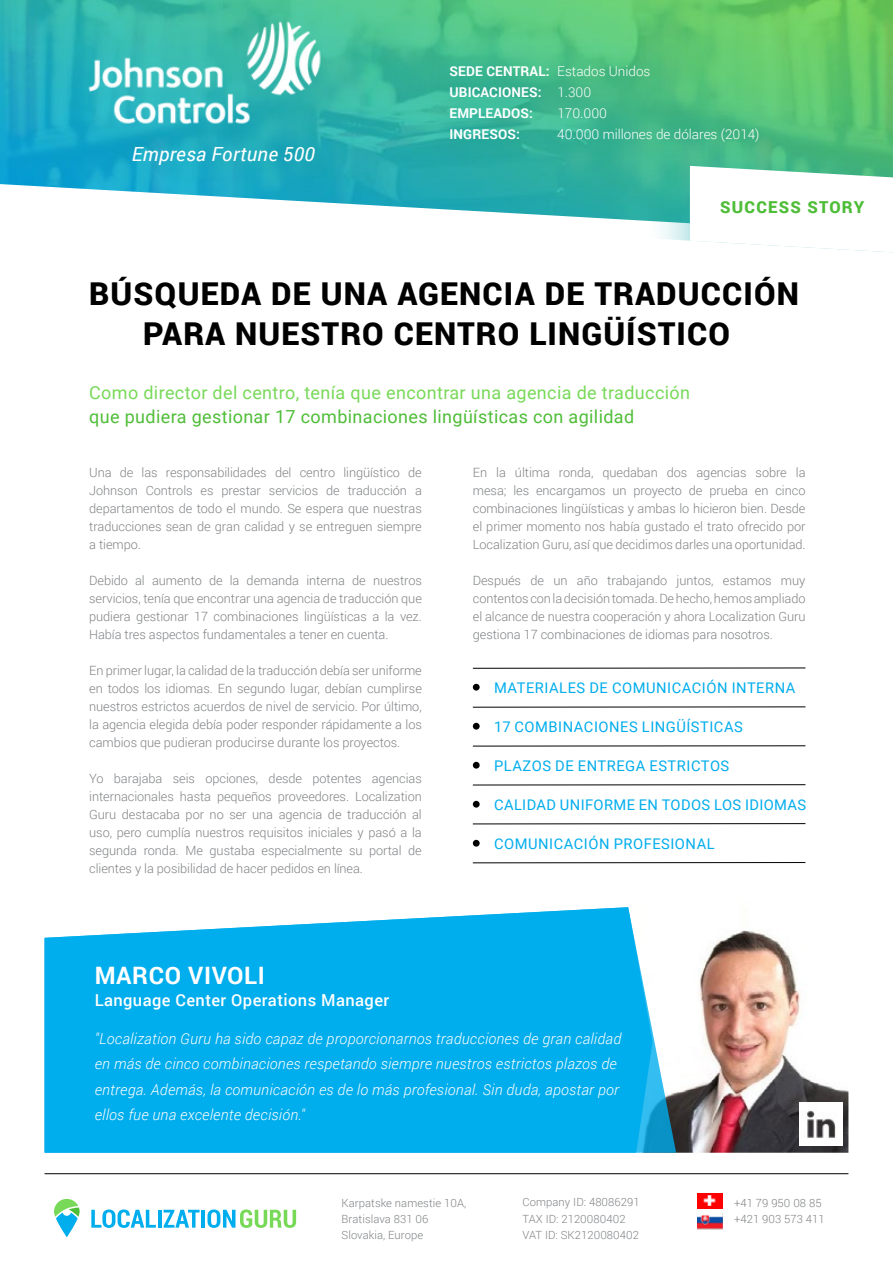
<style>
.page{position:relative;width:893px;height:1263px;background:#fff}
.page>*{position:absolute;margin:0;border:0;box-sizing:border-box;transform-origin:0 0}
.t1{font:900 31.5px/40.5px "Roboto";letter-spacing:.035em;color:#000;text-align:center}
.t2{font:700 24px "Roboto";letter-spacing:.025em;color:#fff}
.t3{font:italic 19.5px "Roboto";letter-spacing:.015em;color:#fff}
.t4{font:18px "Roboto";letter-spacing:.02em;color:#78d959}
.t5{font:18px "Roboto";letter-spacing:.02em;color:#4fbd38}
.t6{font:500 16.5px "Roboto";letter-spacing:.025em;color:#fff}
.t7{font:900 16.5px "Roboto";letter-spacing:.075em;color:#4fbd38}
.t8{font:italic 300 15px/25.5px "Roboto";letter-spacing:.015em;color:#fff}
.t9{font:14.7px "Roboto";letter-spacing:.035em;color:#00aded}
.t10{font:300 13.5px "Roboto";color:#fff}
.t11{font:700 13.5px "Roboto";letter-spacing:.01em;color:#fff}
.t12{font:300 12.75px/18px "Roboto";letter-spacing:-.005em;color:#808285}
.t13{font:300 11.25px/16.2px "Roboto";letter-spacing:.005em;color:#808285}
</style>
<div class="page">
<svg style="left:0;top:0;width:893px;height:221px;background:#55c1a5"></svg>
<img style="left:84px;top:18px;width:240px;height:110px">
<svg style="left:54px;top:1199px;width:26px;height:38px"></svg>
<svg style="left:91px;top:1209px;width:65px;height:19px"></svg>
<hr style="left:158px;top:1210px;width:4px;height:17px;background:#00aded">
<svg style="left:164px;top:1210px;width:36px;height:18px"></svg>
<hr style="left:201px;top:1210px;width:4px;height:17px;background:#00aded">
<svg style="left:207px;top:1209px;width:89px;height:19px"></svg>
<hr style="left:45px;top:1173px;width:803px;height:1px;background:#000">
<img style="left:697px;top:1213px;width:26px;height:17px">
<img style="left:697px;top:1193px;width:25px;height:16px">
<div style="left:427px;top:43px;width:353px;height:118px;background:#00928c;opacity:.6"></div>
<hr style="left:473px;top:668px;width:332px;height:1px;background:#000">
<hr style="left:473px;top:706px;width:332px;height:1px;background:#000">
<hr style="left:473px;top:745px;width:332px;height:1px;background:#000">
<hr style="left:473px;top:784px;width:332px;height:1px;background:#000">
<hr style="left:473px;top:823px;width:332px;height:1px;background:#000">
<hr style="left:473px;top:862px;width:332px;height:1px;background:#000">
<div style="left:473px;top:684px;width:7px;height:7px;background:#000;border-radius:50%"></div>
<div style="left:473px;top:723px;width:7px;height:7px;background:#000;border-radius:50%"></div>
<div style="left:473px;top:762px;width:7px;height:7px;background:#000;border-radius:50%"></div>
<div style="left:473px;top:801px;width:7px;height:7px;background:#000;border-radius:50%"></div>
<div style="left:473px;top:840px;width:7px;height:7px;background:#000;border-radius:50%"></div>
<img style="left:676px;top:930px;width:172px;height:223px">
<svg style="left:653px;top:1035px;width:23px;height:118px"></svg>
<svg style="left:45px;top:907px;width:608px;height:246px;background:#12b2ee"></svg>
<img style="left:800px;top:1103px;width:42px;height:42px">
<div style="left:644px;top:139px;width:249px;height:113px;background:#089ea9;opacity:.44"></div>
<svg style="left:690px;top:166px;width:203px;height:86px"></svg>
<div style="left:111px;top:126px;width:225px;height:59px;background:#0093b6;opacity:.6"></div>
<h3 class="t3" style="left:132px;top:141px;width:184px">Empresa Fortune 500</h3>
<p class="t11" style="left:449px;top:61px;width:102px">SEDE CENTRAL:</p>
<p class="t10" style="left:557px;top:62px;width:95px">Estados Unidos</p>
<p class="t11" style="left:449px;top:82px;width:94px">UBICACIONES:</p>
<p class="t10" style="left:557px;top:83px;width:35px">1.300</p>
<p class="t11" style="left:449px;top:103px;width:85px">EMPLEADOS:</p>
<p class="t10" style="left:557px;top:104px;width:51px">170.000</p>
<p class="t11" style="left:449px;top:124px;width:72px">INGRESOS:</p>
<p class="t10" style="left:557px;top:125px;width:204px">40.000 millones de dólares )2014(</p>
<p class="t7" style="left:720px;top:196px;width:146px">SUCCESS STORY</p>
<h1 class="t1" style="left:89px;top:272px;width:711px">BÚSQUEDA DE UNA AGENCIA DE TRADUCCIÓN<br>PARA NUESTRO CENTRO LINGÜÍSTICO</h1>
<h3 class="t4" style="left:89px;top:380px;width:602px">COMO DIRECTOR DEL CENTRO, TENÍA QUE ENCONTRAR UNA AGENCIA DE TRADUCCIÓN</h3>
<h3 class="t5" style="left:89px;top:404px;width:547px">QUE PUDIERA GESTIONAR 17 COMBINACIONES LINGÜÍSTICAS CON AGILIDAD</h3>
<p class="t12" style="left:89px;top:463px;width:24px">Una</p>
<p class="t12" style="left:120px;top:463px;width:15px">de</p>
<p class="t12" style="left:142px;top:463px;width:18px">las</p>
<p class="t12" style="left:166px;top:463px;width:102px">responsabilidades</p>
<p class="t12" style="left:275px;top:463px;width:18px">del</p>
<p class="t12" style="left:300px;top:463px;width:37px">centro</p>
<p class="t12" style="left:343px;top:463px;width:58px">lingüístico</p>
<p class="t12" style="left:408px;top:463px;width:15px">de</p>
<p class="t12" style="left:473px;top:463px;width:16px">En</p>
<p class="t12" style="left:496px;top:463px;width:11px">la</p>
<p class="t12" style="left:515px;top:463px;width:36px">última</p>
<p class="t12" style="left:559px;top:463px;width:36px">ronda,</p>
<p class="t12" style="left:602px;top:463px;width:57px">quedaban</p>
<p class="t12" style="left:667px;top:463px;width:22px">dos</p>
<p class="t12" style="left:696px;top:463px;width:52px">agencias</p>
<p class="t12" style="left:756px;top:463px;width:33px">sobre</p>
<p class="t12" style="left:796px;top:463px;width:11px">la</p>
<p class="t12" style="left:89px;top:481px;width:334px">Johnson<br>departamentos de todo el mundo. Se espera que nuestras traducciones sean de gran calidad y se entreguen siempre a tiempo.</p>
<p class="t12" style="left:373px;top:571px;width:50px">nuestros</p>
<p class="t12" style="left:146px;top:481px;width:48px">Controls</p>
<p class="t12" style="left:269px;top:481px;width:51px">servicios</p>
<p class="t12" style="left:326px;top:481px;width:15px">de</p>
<p class="t12" style="left:348px;top:481px;width:61px">traducción</p>
<p class="t12" style="left:222px;top:481px;width:41px">prestar</p>
<p class="t12" style="left:201px;top:481px;width:14px">es</p>
<p class="t12" style="left:415px;top:481px;width:8px">a</p>
<p class="t12" style="left:89px;top:571px;width:334px">Debido<br>servicios, tenía que encontrar una agencia de traducción que pudiera gestionar 17 combinaciones lingüísticas a la vez.<br>Había tres aspectos fundamentales a tener en cuenta.</p>
<p class="t12" style="left:89px;top:661px;width:334px;text-align:justify">En primer lugar la, calidad de la traducción debía ser uniforme en todos los idiomas. En segundo lugar, debían cumplirse nuestros estrictos acuerdos de nivel de servicio. Por último, la agencia elegida debía poder responder rápidamente a los cambios que pudieran producirse durante los proyectos.</p>
<p class="t12" style="left:372px;top:769px;width:52px">agencias</p>
<p class="t12" style="left:135px;top:571px;width:11px">al</p>
<p class="t12" style="left:209px;top:571px;width:15px">de</p>
<p class="t12" style="left:230px;top:571px;width:11px">la</p>
<p class="t12" style="left:247px;top:571px;width:54px">demanda</p>
<p class="t12" style="left:306px;top:571px;width:40px">interna</p>
<p class="t12" style="left:352px;top:571px;width:15px">de</p>
<p class="t12" style="left:152px;top:571px;width:51px">aumento</p>
<p class="t12" style="left:114px;top:769px;width:50px">barajaba</p>
<p class="t12" style="left:173px;top:769px;width:24px">seis</p>
<p class="t12" style="left:205px;top:769px;width:54px">opciones,</p>
<p class="t12" style="left:269px;top:769px;width:35px">desde</p>
<p class="t12" style="left:89px;top:769px;width:16px">Yo</p>
<p class="t12" style="left:313px;top:769px;width:50px">potentes</p>
<p class="t12" style="left:89px;top:787px;width:86px">internacionales</p>
<p class="t12" style="left:89px;top:805px;width:334px">Guru destacaba por no ser una agencia de traducción al</p>
<p class="t12" style="left:89px;top:823px;width:334px">uso, pero cumplía nuestros requisitos iniciales y pasó laa</p>
<p class="t12" style="left:408px;top:841px;width:15px">de</p>
<p class="t12" style="left:180px;top:787px;width:33px">hasta</p>
<p class="t12" style="left:278px;top:787px;width:73px">proveedores.</p>
<p class="t12" style="left:355px;top:787px;width:68px">Localization</p>
<p class="t12" style="left:217px;top:787px;width:56px">pequeños</p>
<p class="t12" style="left:89px;top:841px;width:275px">segunda<br>clientes lay posibilidad de hacer pedidos en línea.</p>
<p class="t12" style="left:144px;top:841px;width:37px">ronda.</p>
<p class="t12" style="left:210px;top:841px;width:47px">gustaba</p>
<p class="t12" style="left:262px;top:841px;width:82px">especialmente</p>
<p class="t12" style="left:369px;top:841px;width:34px">portal</p>
<p class="t12" style="left:185px;top:841px;width:19px">Me</p>
<p class="t12" style="left:349px;top:841px;width:15px">su</p>
<p class="t12" style="left:513px;top:481px;width:17px">les</p>
<p class="t12" style="left:689px;top:481px;width:15px">de</p>
<p class="t12" style="left:709px;top:481px;width:40px">prueba</p>
<p class="t12" style="left:775px;top:481px;width:32px">cinco</p>
<p class="t12" style="left:634px;top:481px;width:50px">proyecto</p>
<p class="t12" style="left:473px;top:481px;width:334px">mesa;<br>combinaciones lingüísticas y ambas lo hicieron bien. Desde el primer momento nos había gustado el trato ofrecido por Localization Guru, así que decidimos darles una oportunidad.</p>
<p class="t12" style="left:781px;top:571px;width:26px">muy</p>
<p class="t12" style="left:536px;top:481px;width:71px">encargamos</p>
<p class="t12" style="left:613px;top:481px;width:16px">un</p>
<p class="t12" style="left:755px;top:481px;width:15px">en</p>
<p class="t12" style="left:530px;top:571px;width:15px">de</p>
<p class="t12" style="left:607px;top:571px;width:61px">trabajando</p>
<p class="t12" style="left:677px;top:571px;width:38px">juntos,</p>
<p class="t12" style="left:577px;top:571px;width:22px">año</p>
<p class="t12" style="left:473px;top:571px;width:334px">Después contentosconladecisióntomada.Dehecho,hemosampliado el alcance de nuestra cooperación y ahora Localization Guru gestiona 17 combinaciones de idiomas para nosotros.</p>
<p class="t12" style="left:723px;top:571px;width:50px">estamos</p>
<p class="t12" style="left:553px;top:571px;width:16px">un</p>
<p class="t9" style="left:494px;top:678px;width:303px">MATERIALES DE COM UNICACIÓN INTERNA</p>
<p class="t9" style="left:494px;top:717px;width:250px">17 COMBINACIONES LINGÜÍSTICAS</p>
<p class="t9" style="left:494px;top:756px;width:237px">PLAZOS DE ENTREGA ESTRICTOS</p>
<p class="t9" style="left:494px;top:795px;width:314px">CALIDAD UNIFORM E EN TODOS LOS IDIOMAS</p>
<p class="t9" style="left:494px;top:834px;width:222px">COMUNICACIÓN PROFESIONAL</p>
<h2 class="t2" style="left:95px;top:959px;width:172px">MARCO VIVOLI</h2>
<p class="t6" style="left:95px;top:988px;width:296px">Language Center Operations Manager</p>
<p class="t8" style="left:95px;top:1025px;width:528px">"Localization Guru ha sido capaz de proporcionarnos traducciones de gran calidad en más de cinco combinaciones respetando siempre nuestros estrictos plazos de entrega. Además la, comunicación es de lo más profesional. Sin duda, apostar por ellos fue una excelente decisión ".</p>
<p class="t13" style="left:342px;top:1194px;width:126px">Karpatske namestie 10A,<br>Bratislava 831 06<br>Slovakia, Europe</p>
<p class="t13" style="left:523px;top:1193px;width:119px;line-height:17.1px">Company ID: 48086291<br>TAX ID: 2120080402</p>
<p class="t13" style="left:523px;top:1226px;width:118px">VAT ID: SK2120080402</p>
<p class="t13" style="left:734px;top:1194px;width:92px">+41 79 950 08 85 +421 903 573 411</p>
</div>
